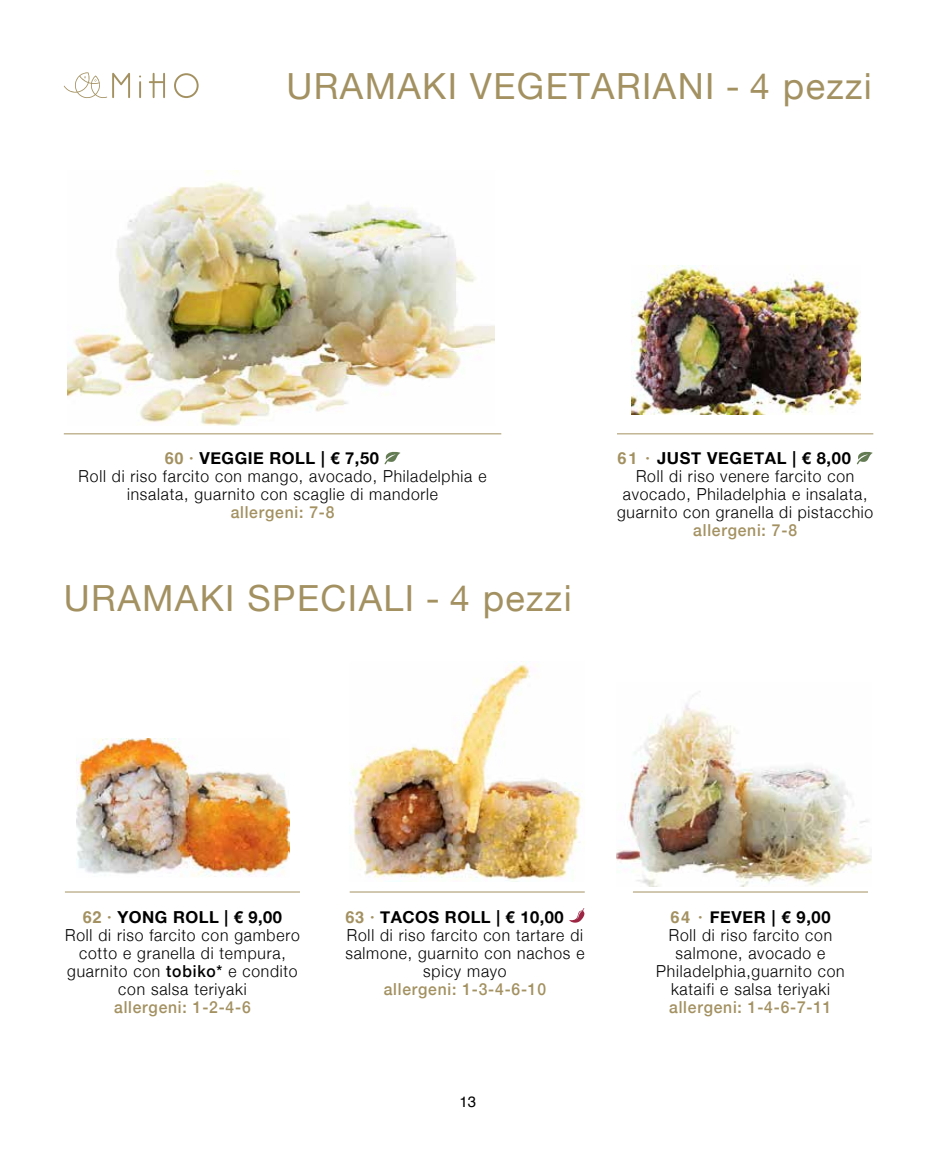
<style>
.page{position:relative;width:936px;height:1149px;background:#fff}
.page>*{position:absolute;margin:0;border:0;box-sizing:border-box;transform-origin:0 0}
.t1{font:36px "Helvetica Neue";letter-spacing:.04em;color:#a39161}
.t2{font:300 16.5px/18px "Helvetica Neue";letter-spacing:.05em;color:#000;text-align:center;scale:.95 1}
.t3{font:500 16.5px "Helvetica Neue";letter-spacing:.05em;color:#a39161;scale:.95 1}
.t4{font:700 16.5px "Helvetica Neue";letter-spacing:.03em;color:#000}
.t5{font:15px "Helvetica";color:#000}
.s1{font-family:"Helvetica";color:#a39161}
.s2{font-family:"Helvetica";font-weight:700;color:#a39161}
.s3{font-weight:700}
.s4{font-weight:500}
</style>
<div class="page">
<svg style="left:149px;top:73px;width:16px;height:25px"></svg>
<svg style="left:174px;top:73px;width:24px;height:25px"></svg>
<svg style="left:139px;top:75px;width:2px;height:23px"></svg>
<svg style="left:64px;top:72px;width:66px;height:26px"></svg>
<img style="left:67px;top:170px;width:427px;height:255px">
<svg style="left:569px;top:908px;width:15px;height:14px"></svg>
<hr style="left:65px;top:891px;width:235px;height:1px;background:#a39161">
<hr style="left:349px;top:891px;width:235px;height:1px;background:#a39161">
<hr style="left:633px;top:891px;width:234px;height:1px;background:#a39161">
<img style="left:76px;top:738px;width:213px;height:139px">
<img style="left:349px;top:661px;width:235px;height:219px">
<img style="left:617px;top:691px;width:254px;height:195px">
<svg style="left:384px;top:451px;width:16px;height:13px"></svg>
<svg style="left:856px;top:451px;width:16px;height:13px"></svg>
<hr style="left:64px;top:433px;width:437px;height:1px;background:#a39161">
<hr style="left:617px;top:433px;width:256px;height:1px;background:#a39161">
<img style="left:631px;top:265px;width:229px;height:149px">
<h1 class="t1" style="left:286px;top:60px;width:587px">URAMAKI VEGETARIANI - 4 pezzi</h1>
<p class="t4" style="left:165px;top:445px;width:216px"><span class="s1">60 ·</span> VEGGIE ROLL | € 7,50</p>
<p class="t2" style="left:79px;top:466px;width:431px">Roll di riso farcito con mango, avocado, Philadelphia e</p>
<p class="t2" style="left:127px;top:484px;width:329px">insalata, guarnito con scaglie di mandorle</p>
<p class="t3" style="left:231px;top:499px;width:111px">allergeni: 7-8</p>
<h1 class="t1" style="left:64px;top:572px;width:509px">URAMAKI SPECIALI - 4 pezzi</h1>
<p class="t4" style="left:617px;top:445px;width:235px"><span class="s1">61 ·</span> JUST VEGETAL | € 8,00</p>
<p class="t2" style="left:636px;top:466px;width:231px">Roll di riso venere farcito con</p>
<p class="t2" style="left:622px;top:484px;width:259px">avocado, Philadelphia e insalata,</p>
<p class="t2" style="left:617px;top:502px;width:271px">guarnito con granella di pistacchio</p>
<p class="t3" style="left:693px;top:517px;width:111px">allergeni: 7-8</p>
<p class="t2" style="left:65px;top:906px;width:248px"><span class="s2">62 ·</span> <span class="s3">YONG ROLL | € 9,00<br></span>Roll di riso farcito con gambero cotto e granella di tempura, guarnito con <span class="s4">tobiko*</span> e condito con salsa teriyaki</p>
<p class="t3" style="left:114px;top:993px;width:145px">allergeni: 1-2-4-6</p>
<p class="t4" style="left:345px;top:903px;width:219px"><span class="s1">63 ·</span> TACOS ROLL | € 10,00</p>
<p class="t2" style="left:347px;top:924px;width:250px">Roll di riso farcito con tartare di</p>
<p class="t2" style="left:345px;top:942px;width:253px">salmone, guarnito con nachos e</p>
<p class="t2" style="left:423px;top:960px;width:89px">spicy mayo</p>
<p class="t3" style="left:384px;top:975px;width:172px">allergeni: 1-3-4-6-10</p>
<p class="t5" style="left:459px;top:1089px;width:18px">13</p>
<p class="t2" style="left:656px;top:906px;width:200px"><span class="s2">64 ·</span> <span class="s3">FEVER | € 9,00<br></span>Roll di riso farcito con salmone, avocado e<br>Philadelphia,guarnito con kataifi e salsa teriyaki</p>
<p class="t3" style="left:669px;top:993px;width:172px">allergeni: 1-4-6-7-11</p>
</div>
